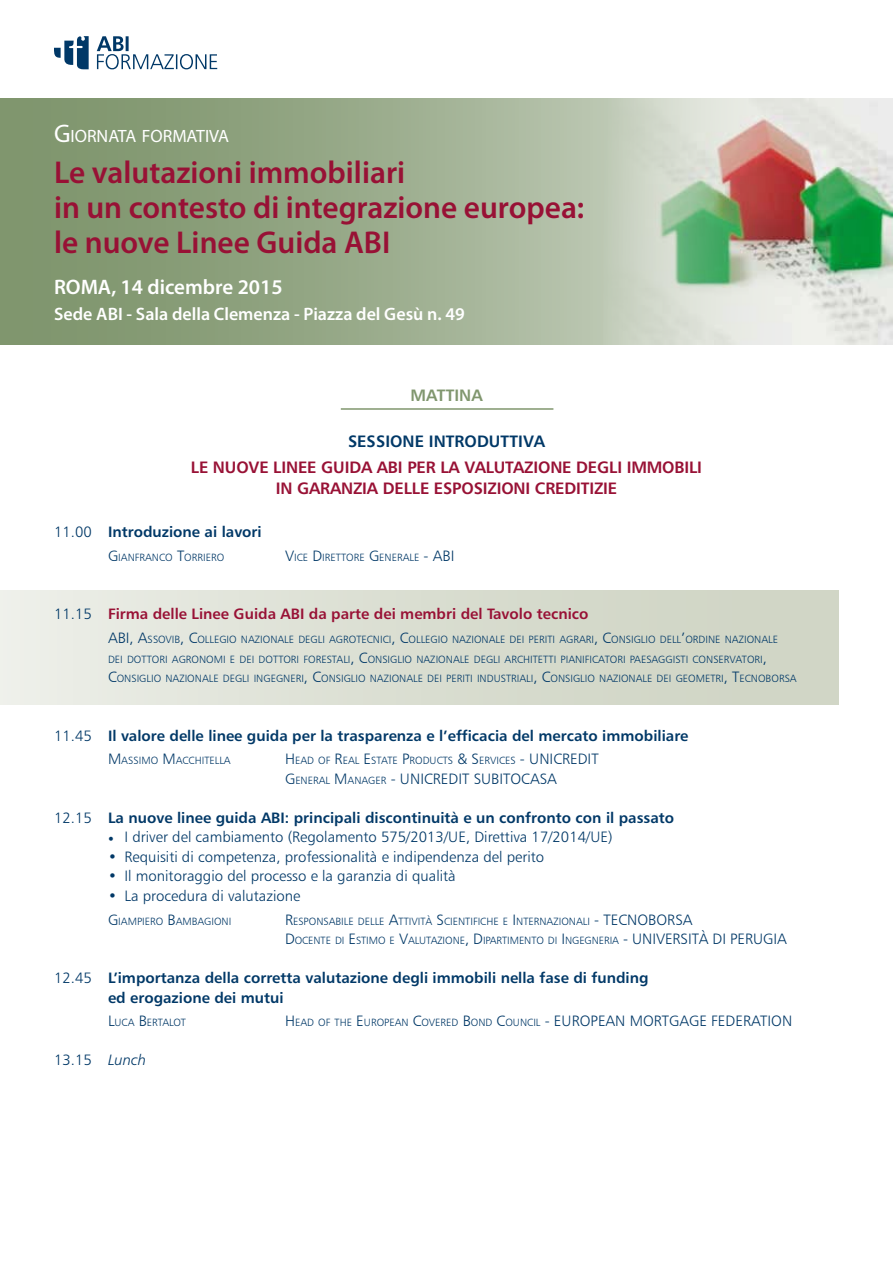
<style>
.page{position:relative;width:893px;height:1263px;background:#fff}
.page>*{position:absolute;margin:0;border:0;box-sizing:border-box;transform-origin:0 0}
.t1{font:600 31.65px/35px "Myriad Pro";color:#981135}
.t2{font:600 21px "Myriad Pro";color:#fff}
.t3{font:600 18px "Myriad Pro";color:#fff}
.t4{font:17.85px "Myriad Pro";color:#fff}
.t5{font:16.5px/21px "Humanist 777 BT Bold B";letter-spacing:-.01em;color:#981135;text-align:center}
.t6{font:16.5px "Humanist 777 BT Bold B";color:#003867}
.t7{font:16.5px "Humanist 777 BT Bold B";color:#80966e}
.t8{font:15px/19.5px "Humanist 777 BT Bold B";color:#003867}
.t9{font:15px "Humanist 777 BT Light B";color:#003867}
.t10{font:15px "Humanist 777 BT Bold B";color:#981135}
.t11{font:15px "Humanist 777 BT Light B";color:#003867}
.t12{font:10.5px/19.5px "Humanist 777 BT Light B";color:#003867}
.s1{font-size:25.5px}
.s2{font-family:"Humanist 777 BT Light B"}
.s3{font-size:15px}
.s4{font-family:"Humanist 777 BT Light B";color:#003867}
.s5{font-family:"Minion Pro"}
.s6{font-family:"Humanist 777 BT Light Italic B"}
</style>
<div class="page">
<div style="left:0;top:590px;width:839px;height:115px;background:linear-gradient(to right,#ebede6,#ccd2c0)"></div>
<svg style="left:0;top:98px;width:604px;height:246px;background:#96a887"></svg>
<img style="left:604px;top:98px;width:289px;height:246px">
<svg style="left:54px;top:36px;width:35px;height:33px"></svg>
<svg style="left:97px;top:36px;width:120px;height:33px"></svg>
<hr style="left:341px;top:408px;width:212px;height:2px;background:#80966e">
<h3 class="t4" style="left:54px;top:125px;width:177px"><span class="s1">G</span>IORNATA FORMATIVA</h3>
<h1 class="t1" style="left:54px;top:154px;width:532px">Le valutazioni immobiliari<br>in un contesto di integrazione europea: le nuove Linee Guida ABI</h1>
<h2 class="t2" style="left:54px;top:274px;width:230px">ROMA, 14 dicembre 2015</h2>
<h3 class="t3" style="left:54px;top:302px;width:412px">Sede ABI - Sala della Clemenza - Piazza del Gesù n. 49</h3>
<h3 class="t7" style="left:410px;top:385px;width:74px">MATTINA</h3>
<h3 class="t6" style="left:348px;top:431px;width:198px">SESSIONE INTRODUTTIVA</h3>
<h3 class="t5" style="left:191px;top:456px;width:513px">LE NUOVE LINEE GUIDA ABI PER LA VALUTAZIONE DEGLI IMMOBILI<br>IN GARANZIA DELLE ESPOSIZIONI CREDITIZIE</h3>
<h3 class="t8" style="left:54px;top:522px;width:209px"><span class="s2">11.00</span> Introduzione ai lavori</h3>
<p class="t12" style="left:108px;top:547px;width:118px"><span class="s3">G</span>IANFRANCO <span class="s3">T</span>ORRIERO</p>
<p class="t12" style="left:285px;top:547px;width:168px"><span class="s3">V</span>ICE <span class="s3">D</span>IRETTORE <span class="s3">G</span>ENERALE <span class="s3">- ABI</span></p>
<h3 class="t10" style="left:54px;top:604px;width:536px"><span class="s4">11.15</span> Firma delle Linee Guida ABI da parte dei membri del Tavolo tecnico</h3>
<p class="t12" style="left:108px;top:629px;width:690px"><span class="s3">ABI, A</span>SSOVIB<span class="s3">, C</span>OLLEGIO NAZIONALE DEGLI AGROTECNICI<span class="s3">, C</span>OLLEGIO NAZIONALE DEI PERITI AGRARI<span class="s3">, C</span>ONSIGLIO DELL<span class="s3">’</span>ORDINE NAZIONALE<br>DEI DOTTORI AGRONOMI E DEI DOTTORI FORESTALI<span class="s3">, C</span>ONSIGLIO NAZIONALE DEGLI ARCHITETTI PIANIFICATORI PAESAGG ISTI CONSERVATORI<span class="s3">,<br>C</span>ONSIGLIO NAZIONALE DEGLI INGEGNERI<span class="s3">, C</span>ONSIGLIO NAZIONALE DEI PERITI INDUSTRIALI<span class="s3">, C</span>ONSIGLIO NAZIONALE DEI GEOMETRI<span class="s3">, T</span>ECNOBORSA</p>
<h3 class="t8" style="left:54px;top:725px;width:636px"><span class="s2">11.45</span> Il valore delle linee guida per la trasparenza e l’efficacia del mercato immobiliare</h3>
<p class="t12" style="left:108px;top:751px;width:124px"><span class="s3">M</span>ASSIMO <span class="s3">M</span>ACCHITELLA</p>
<p class="t12" style="left:285px;top:751px;width:253px"><span class="s3">H</span> EAD OF <span class="s3">R</span>EAL <span class="s3">E</span> STATE <span class="s3">P</span>RODUCTS <span class="s3">&amp; S</span> ERVICES <span class="s3">- UNICRE</span></p>
<h3 class="t11" style="left:578px;top:750px;width:22px">DIT</h3>
<p class="t12" style="left:285px;top:770px;width:124px"><span class="s3">G</span>ENERAL <span class="s3">M</span>ANAGER <span class="s3">- UNICRE</span></p>
<h3 class="t11" style="left:449px;top:769px;width:73px">DIT SU BITOCASA</h3>
<h3 class="t8" style="left:54px;top:807px;width:622px"><span class="s2">12.15</span> La nuove linee guida ABI: principali discontinuità e un confronto con il passato</h3>
<h3 class="t9" style="left:108px;top:828px;width:506px"><span class="s5">•</span> I driver del cambiamento (Regolamento 575/2013/UE, Direttiva 17/2014/UE)</h3>
<h3 class="t9" style="left:108px;top:847px;width:438px">• Requisiti di competenza, professionalità e indipendenza del perito</h3>
<h3 class="t9" style="left:108px;top:867px;width:349px">• Il monitoraggio del processo e la garanzia di qualità</h3>
<h3 class="t9" style="left:108px;top:886px;width:194px">• La procedura di valutazione</h3>
<p class="t12" style="left:108px;top:911px;width:125px"><span class="s3">G</span>IAMPIERO <span class="s3">B</span>AMBAGIONI</p>
<p class="t12" style="left:285px;top:911px;width:503px"><span class="s3">R</span>ESPONSABILE DELLE <span class="s3">A</span>TTIVITÀ <span class="s3">S</span>CIENTIFICHE E <span class="s3">I</span> NTERNAZIONALI <span class="s3">-</span> <span class="s3">TECNOBORSA<br></span><span class="s3">D</span>OCENTE DI <span class="s3">E</span>STIMO E <span class="s3">V</span>ALUTAZIONE<span class="s3">, D</span>IPARTIMENTO DI <span class="s3">I</span> NGEGNERIA <span class="s3">-</span> <span class="s3">UNIVERSITÀ DI PERUGIA</span></p>
<h3 class="t8" style="left:108px;top:968px;width:542px;text-indent:-54px"><span class="s2">12.45</span> L’importanza della corretta valutazione degli immobili nella fase di funding ed erogazione dei mutui</h3>
<p class="t12" style="left:108px;top:1013px;width:79px"><span class="s3">L</span>UCA <span class="s3">B</span>ERTALOT</p>
<p class="t12" style="left:285px;top:1013px;width:509px"><span class="s3">H</span> EAD OF THE <span class="s3">E</span> UROPEAN <span class="s3">C</span>OVERED <span class="s3">B</span>OND <span class="s3">C</span>OUNCIL <span class="s3">-</span> <span class="s3">EUROPEAN MORTGAGE FEDERATION</span></p>
<h3 class="t9" style="left:54px;top:1051px;width:94px">13.15 <span class="s6">Lunch</span></h3>
</div>
